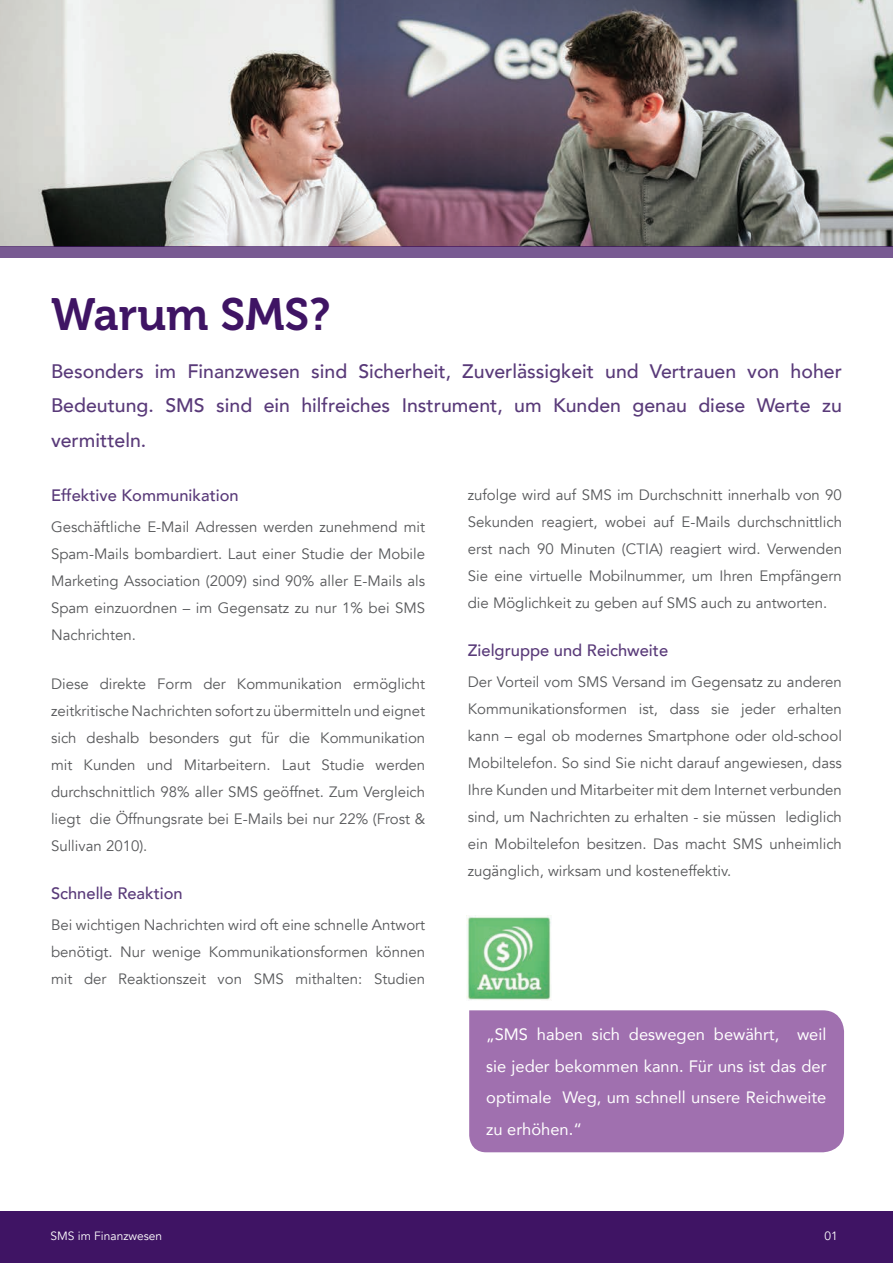
<style>
.page{position:relative;width:893px;height:1263px;background:#fff}
.page>*{position:absolute;margin:0;border:0;box-sizing:border-box;transform-origin:0 0}
.t1{font:45px "Museo 700";color:#3f1464}
.t2{font:500 19.5px/34.5px "Avenir";color:#593a79;text-align:justify}
.t3{font:16.5px/31.5px "Avenir";color:#fff;text-align:justify}
.t4{font:500 16.5px "Avenir";color:#593a79}
.t5{font:15px/27px "Avenir";color:#57585a;text-align:justify}
.t6{font:12px "Avenir";color:#fff}
</style>
<div class="page">
<div style="left:469px;top:1010px;width:375px;height:142px;background:#a070af"></div>
<img style="left:0;top:0;width:893px;height:247px">
<div style="left:0;top:247px;width:893px;height:11px;background:#785a92"></div>
<div style="left:0;top:1212px;width:893px;height:51px;background:#3f1464"></div>
<img style="left:466px;top:915px;width:85px;height:85px">
<h1 class="t1" style="left:51px;top:290px;width:281px">Warum SMS?</h1>
<h2 class="t2" style="left:51px;top:352px;width:792px">Besonders im Finanzwesen sind Sicherheit, Zuverlässigkeit und Vertrauen von hoher Bedeutung. SMS sind ein hilfreiches Instrument, um Kunden genau diese Werte zu vermitteln.</h2>
<p class="t4" style="left:51px;top:481px;width:189px">Effektive Kommunikation</p>
<p class="t5" style="left:51px;top:514px;width:376px">Geschäftliche E-Mail Adressen werden zunehmend mit Spam-Mails bombardiert. Laut einer Studie der Mobile Marketing Association (2009) sind 90% aller E-Mails als Spam einzuordnen – im Gegensatz zu nur 1% bei SMS Nachrichten.</p>
<p class="t5" style="left:51px;top:670px;width:376px">Diese direkte Form der Kommunikation ermöglicht zeitkritische Nachrichten sofort zu übermitteln und eignet sich deshalb besonders gut für die Kommunikation mit Kunden und Mitarbeitern. Laut Studie werden durchschnittlich 98% aller SMS geöffnet. Zum Vergleich liegt die Öffnungsrate bei E-Mails bei nur 22% (Frost &amp; Sullivan 2010).</p>
<p class="t4" style="left:51px;top:879px;width:133px">Schnelle Reaktion</p>
<p class="t5" style="left:51px;top:912px;width:376px">Bei wichtigen Nachrichten wird oft eine schnelle Antwort benötigt. Nur wenige Kommunikationsformen können mit der Reaktionszeit von SMS mithalten: Studien</p>
<p class="t5" style="left:468px;top:481px;width:376px">zufolge wird auf SMS im Durchschnitt innerhalb von 90<br>Sekunden reagiert, wobei auf E-Mails durchschnittlich erst nach 90 Minuten (CTIA) reagiert wird. Verwenden Sie eine virtuelle Mobilnummer, um Ihren Empfängern die Möglichkeit zu geben auf SMS auch zu antworten.</p>
<p class="t4" style="left:468px;top:636px;width:202px">Zielgruppe und Reichweite</p>
<p class="t5" style="left:468px;top:669px;width:376px">Der Vorteil vom SMS Versand im Gegensatz zu anderen Kommunikationsformen ist, dass sie jeder erhalten kann – egal ob modernes Smartphone oder old-school Mobiltelefon. So sind Sie nicht darauf angewiesen, dass Ihre Kunden und Mitarbeiter mit dem Internet verbunden sind, um Nachrichten zu erhalten - sie müssen lediglich ein Mobiltelefon besitzen. Das macht SMS unheimlich zugänglich, wirksam und kosteneffektiv.</p>
<p class="t3" style="left:486px;top:1018px;width:342px">„SMS haben sich deswegen bewährt, weil sie jeder bekommen kann. Für uns ist das der optimale Weg, um schnell unsere Reichweite zu erhöhen.“</p>
<p class="t6" style="left:81px;top:1229px;width:67px">n healthcare</p>
<p class="t6" style="left:50px;top:1229px;width:113px">SMS im Finanzwesen</p>
<p class="t6" style="left:824px;top:1229px;width:15px">01</p>
</div>
